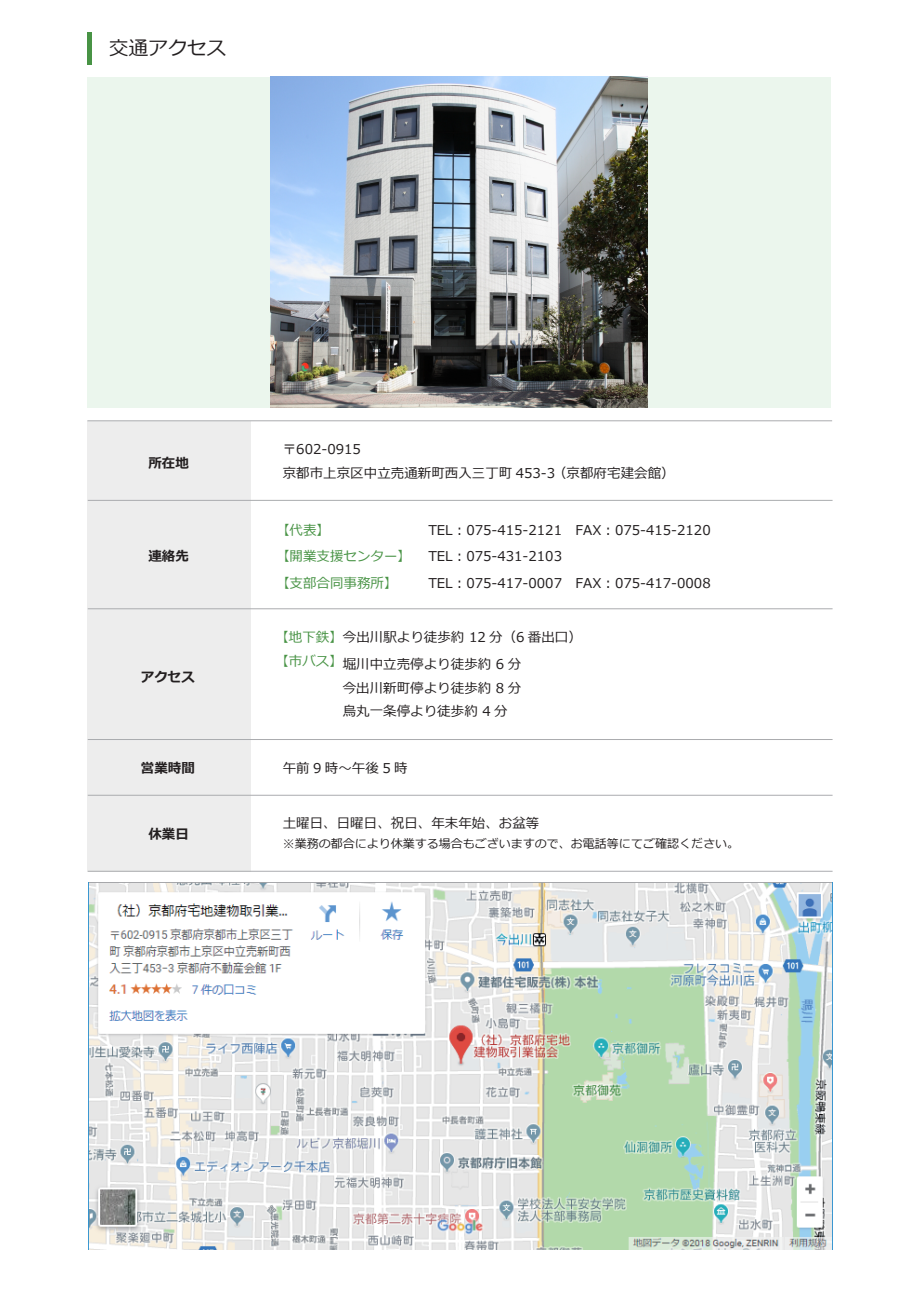
<style>
.page{position:relative;width:919px;height:1289px;background:#fff}
.page>*{position:absolute;margin:0;border:0;box-sizing:border-box;transform-origin:0 0}
.t1{font:19.5px "Meiryo";color:#231f20}
.t2{font:13.5px/23.7px "Meiryo";color:#231f20}
.t3{font:13.5px/26.7px "Meiryo";color:#489345}
.t4{font:700 13.5px "Meiryo";color:#231f20}
.t5{font:12px "Meiryo";color:#231f20}
.s1{color:#489345}
</style>
<div class="page">
<img style="left:87px;top:64px;width:746px;height:1186px">
<div style="left:88px;top:421px;width:163px;height:450px;background:#ededed"></div>
<div style="left:87px;top:32px;width:5px;height:32px;background:#489345"></div>
<hr style="left:87px;top:420px;width:745px;height:1px;background:#aaacaf">
<hr style="left:88px;top:500px;width:744px;height:1px;background:#aaacaf">
<hr style="left:88px;top:608px;width:744px;height:1px;background:#aaacaf">
<hr style="left:88px;top:739px;width:744px;height:1px;background:#aaacaf">
<hr style="left:88px;top:794px;width:744px;height:1px;background:#aaacaf">
<hr style="left:88px;top:870px;width:744px;height:1px;background:#aaacaf">
<div style="left:87px;top:77px;width:743px;height:330px;background:#ebf6ed"></div>
<img style="left:89px;top:882px;width:743px;height:367px">
<img style="left:271px;top:77px;width:376px;height:330px">
<h1 class="t1" style="left:109px;top:35px;width:118px">交通アクセス</h1>
<p class="t4" style="left:148px;top:453px;width:42px">所在地</p>
<p class="t4" style="left:148px;top:546px;width:42px">連絡先</p>
<p class="t4" style="left:141px;top:667px;width:55px">アクセス</p>
<p class="t4" style="left:141px;top:758px;width:55px">営業時間</p>
<p class="t4" style="left:148px;top:824px;width:42px">休業日</p>
<p class="t2" style="left:283px;top:438px;width:393px">〒602-0915<br>京都市上京区中立売通新町西入三丁町 453-3 （京都府宅建会館）</p>
<p class="t3" style="left:276px;top:517px;width:55px">【代表】</p>
<p class="t3" style="left:276px;top:543px;width:137px">【開業支援センター】【支部合同事務所】</p>
<p class="t2" style="left:428px;top:518px;width:284px;line-height:26.2px">TEL︓075-415-2121　FAX︓075-415-2120<br>TEL︓075-431-2103<br>TEL︓075-417-0007　FAX︓075-417-0008</p>
<p class="t2" style="left:275px;top:626px;width:308px"><span class="s1">【地下鉄】</span>今出川駅より徒歩約 12 分（6 番出口）<span class="s1">【市バス】</span></p>
<p class="t2" style="left:343px;top:653px;width:180px;text-align:justify">堀川中立売停より徒歩約 6 分今出川新町停より徒歩約 8 分烏丸一条停より徒歩約 4 分</p>
<p class="t2" style="left:283px;top:756px;width:126px">午前 9 時～午後 5 時</p>
<p class="t2" style="left:283px;top:812px;width:258px">土曜日、日曜日、祝日、年末年始、お盆等</p>
<p class="t5" style="left:283px;top:835px;width:458px">※業務の都合により休業する場合もございますので、お電話等にてご確認ください。</p>
</div>
